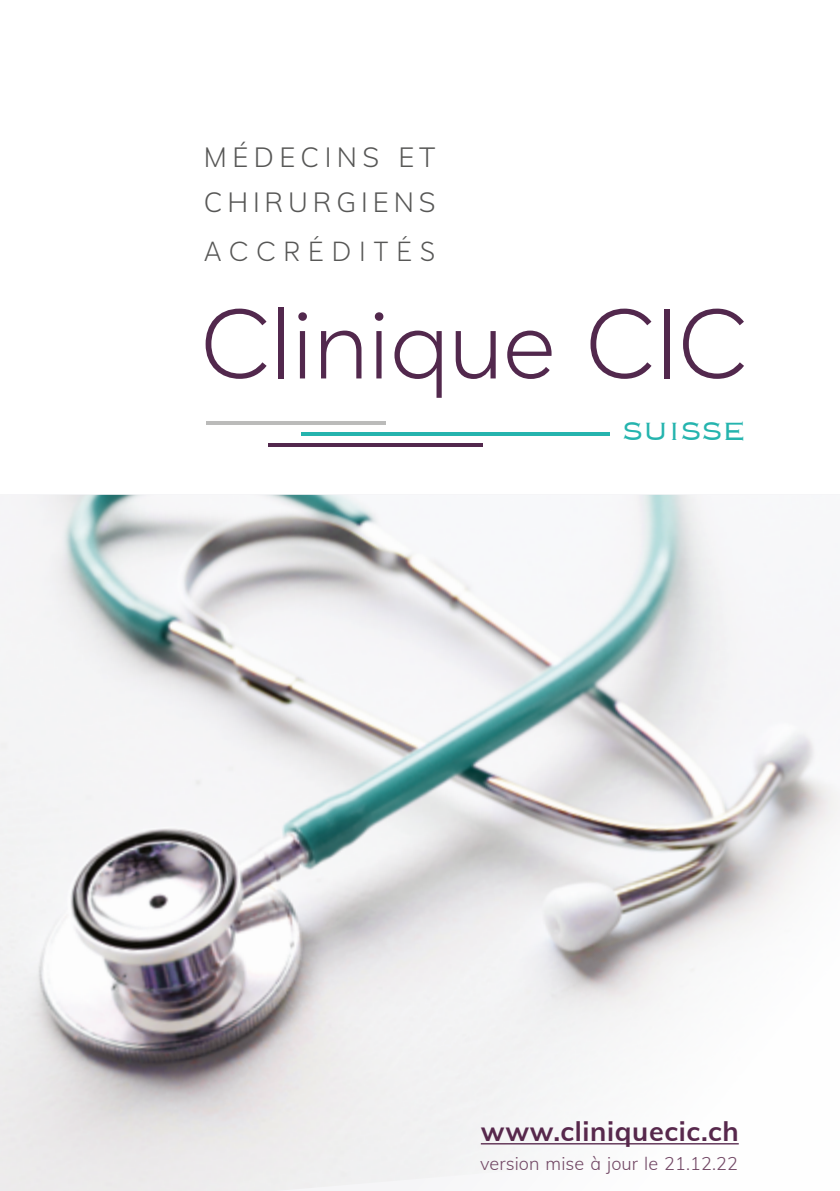
<style>
.page{position:relative;width:840px;height:1191px;background:#fff}
.page>*{position:absolute;margin:0;border:0;box-sizing:border-box;transform-origin:0 0}
.t1{font:300 39.4px "Copperplate";letter-spacing:-.025em;color:#25b4ae}
.t2{font:300 27.2px "Mulish";letter-spacing:.18em;color:#575756}
.t3{font:300 27.2px "Mulish";letter-spacing:.2em;color:#575756}
.t4{font:300 27.2px "Averta PE";letter-spacing:.285em;color:#575756}
.t5{font:700 27px "Mulish";letter-spacing:.025em;color:#57284c}
.t6{font:300 18px "Mulish";letter-spacing:.005em;color:#724865}
</style>
<div class="page">
<svg style="left:205px;top:308px;width:61px;height:71px"></svg>
<div style="left:278px;top:306px;width:5px;height:72px;background:#52284d"></div>
<svg style="left:298px;top:312px;width:9px;height:66px"></svg>
<svg style="left:321px;top:330px;width:40px;height:48px"></svg>
<svg style="left:374px;top:312px;width:9px;height:66px"></svg>
<svg style="left:394px;top:330px;width:47px;height:68px"></svg>
<svg style="left:455px;top:331px;width:40px;height:48px"></svg>
<svg style="left:507px;top:330px;width:44px;height:49px"></svg>
<svg style="left:590px;top:308px;width:61px;height:71px"></svg>
<div style="left:663px;top:309px;width:6px;height:69px;background:#52284d"></div>
<svg style="left:683px;top:308px;width:60px;height:71px"></svg>
<hr style="left:206px;top:421px;width:179px;height:3px;background:#bbbbba">
<hr style="left:301px;top:432px;width:308px;height:3px;background:#25b4ae">
<hr style="left:268px;top:443px;width:215px;height:4px;background:#52284d">
<img style="left:0;top:495px;width:839px;height:696px">
<hr style="left:480px;top:1143px;width:258px;height:1px;background:#57284c">
<p class="t3" style="left:204px;top:137px;width:233px">MÉDECINS ET</p>
<p class="t2" style="left:204px;top:183px;width:233px">CHIRURGIENS</p>
<p class="t4" style="left:204px;top:233px;width:233px">ACCRÉDITÉS</p>
<p class="t1" style="left:621px;top:404px;width:126px">suisse</p>
<p class="t5" style="left:480px;top:1111px;width:259px">www.cliniquecic.ch</p>
<p class="t6" style="left:480px;top:1150px;width:259px">version mise à jour le 21.12.22</p>
</div>
